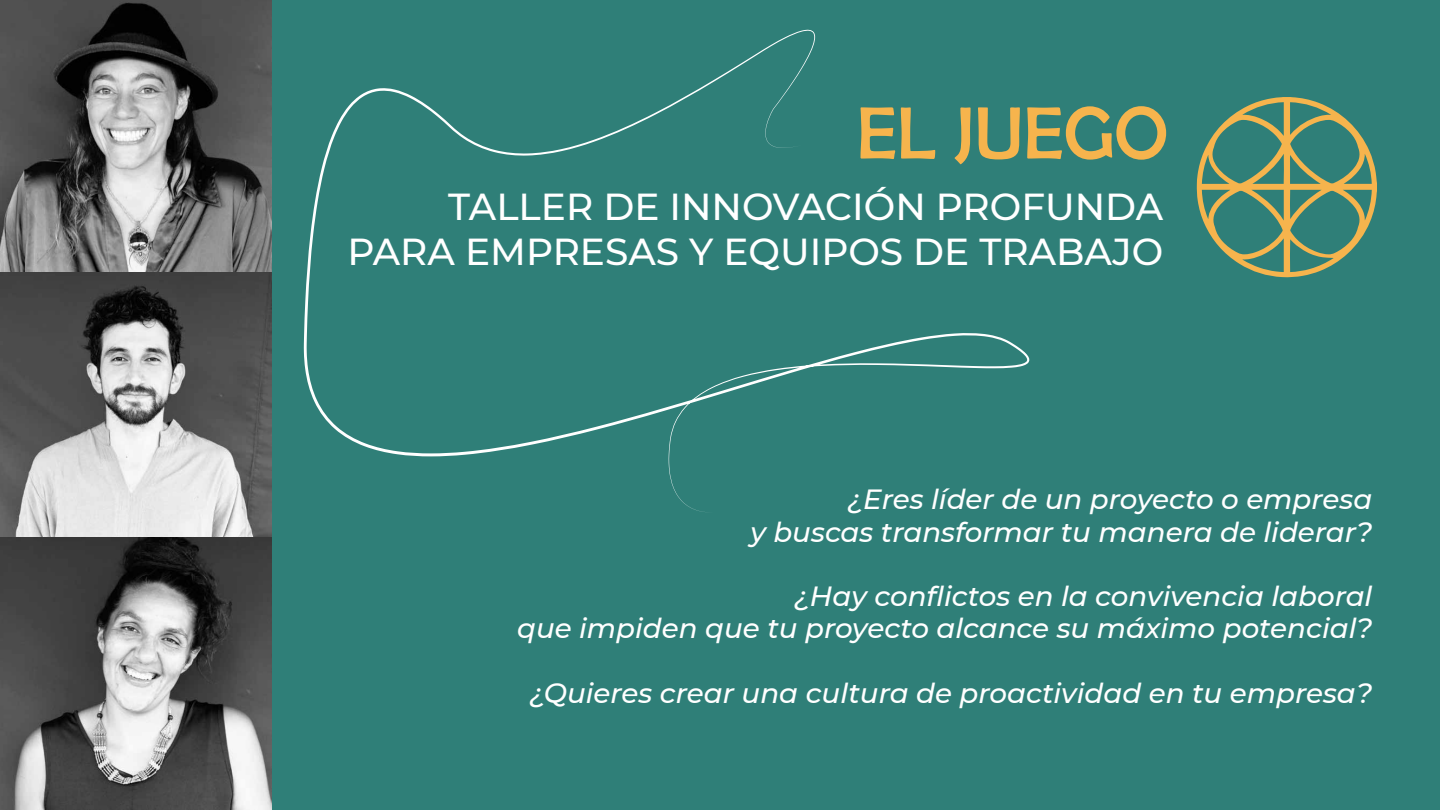
<style>
.page{position:relative;width:1440px;height:810px;background:#fff}
.page>*{position:absolute;margin:0;border:0;box-sizing:border-box;transform-origin:0 0}
.t1{font:74.7px "Berlin Sans FB";color:#f6b44d}
.t2{font:500 37.5px/45px "Montserrat";color:#fff;text-align:right}
.t3{font:italic 500 27.75px/32.2px "Montserrat";color:#fff;text-align:right}
</style>
<div class="page">
<div style="left:1px;top:0;width:1439px;height:810px;background:#2f7f78"></div>
<svg style="left:304px;top:30px;width:725px;height:482px"></svg>
<svg style="left:1197px;top:97px;width:180px;height:180px"></svg>
<img style="left:0;top:271px;width:272px;height:266px">
<img style="left:0;top:0;width:272px;height:271px">
<img style="left:0;top:537px;width:272px;height:273px">
<h1 class="t1" style="left:857px;top:92px;width:313px">EL JUEGO</h1>
<h2 class="t2" style="left:347px;top:182px;width:817px">TALLER DE INNOVACIÓN PROFUNDA<br>PARA EMPRESAS Y EQUIPOS DE TRABAJO</h2>
<p class="t3" style="left:750px;top:482px;width:623px">¿Eres líder de un proyecto o empresa<br>y buscas transformar tu manera de liderar?</p>
<p class="t3" style="left:517px;top:579px;width:857px">¿Hay conflictos en la convivencia laboral<br>que impiden que tu proyecto alcance su máximo potencial?</p>
<p class="t3" style="left:529px;top:676px;width:845px">¿Quieres crear una cultura de proactividad en tu empresa?</p>
</div>
